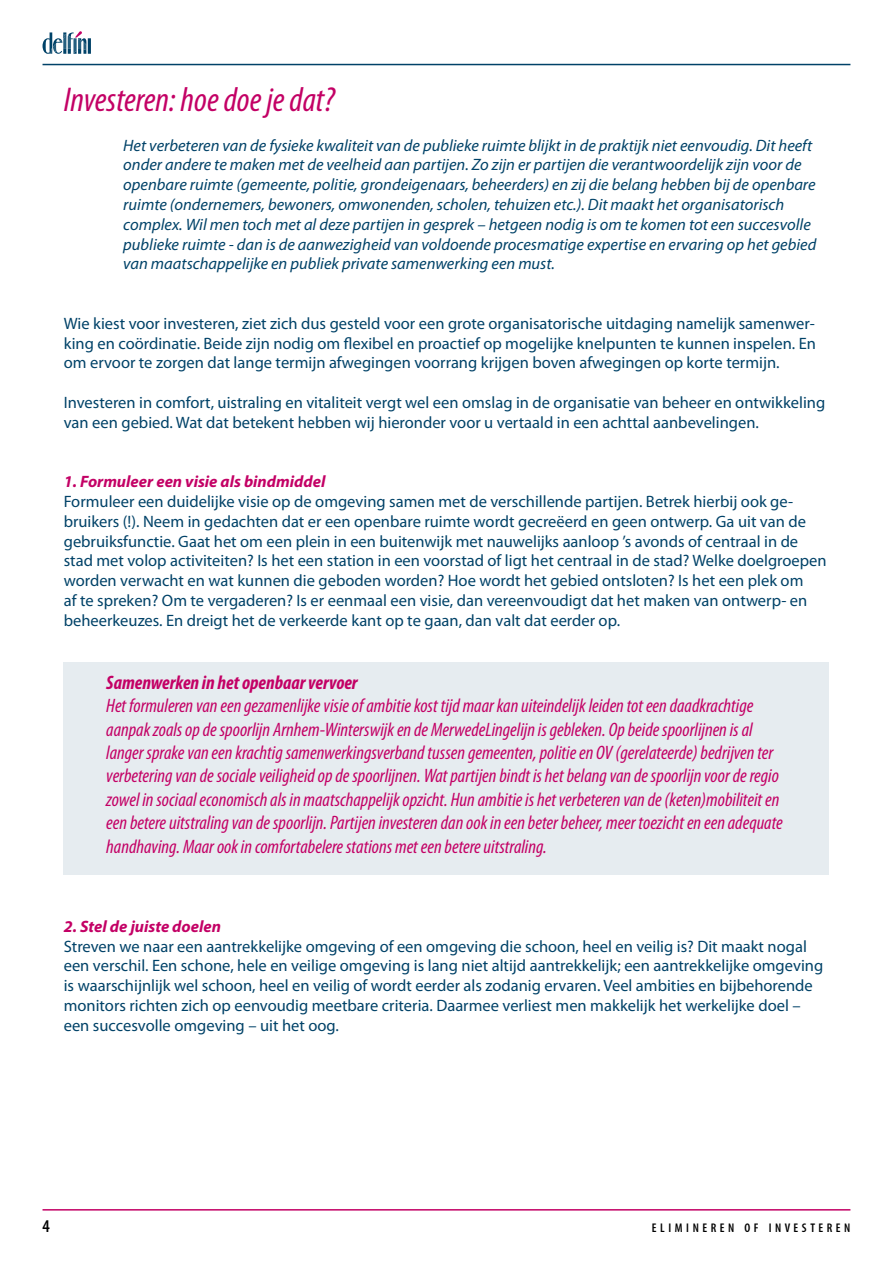
<style>
.page{position:relative;width:893px;height:1263px;background:#fff}
.page>*{position:absolute;margin:0;border:0;box-sizing:border-box;transform-origin:0 0}
.t1{font:italic condensed 34.5px "Myriad Pro";color:#c30065}
.t2{font:italic condensed 19.5px/23.4px "Myriad Pro";color:#c30065}
.t3{font:italic 700 condensed 19.5px "Myriad Pro";color:#c30065}
.t4{font:600 condensed 18px "Myriad Pro";color:#000}
.t5{font:16.5px/19.8px "Myriad Pro";color:#004268}
.t6{font:italic 16.5px/19.8px "Myriad Pro";color:#004268}
.t7{font:italic 700 16.5px "Myriad Pro";color:#c30065}
.t8{font:600 condensed 12.6px "Myriad Pro";letter-spacing:.285em;color:#000}
</style>
<div class="page">
<hr style="left:43px;top:1209px;width:807px;height:1px;background:#c30065">
<svg style="left:43px;top:31px;width:48px;height:23px"></svg>
<hr style="left:43px;top:64px;width:807px;height:1px;background:#004268">
<div style="left:64px;top:662px;width:765px;height:212px;background:#e6ecf0"></div>
<h1 class="t1" style="left:64px;top:79px;width:272px">Investeren: hoe doe je dat?</h1>
<p class="t6" style="left:123px;top:135px;width:694px">Het verbeteren van de fysieke kwaliteit van de publieke ruimte blijkt in de praktijk niet eenvoudig. Dit heeft onder andere te maken met de veelheid aan partijen. Zo zijn er partijen die verantwoordelijk zijn voor de openbare ruimte (gemeente, politie, grondeigenaars, beheerders) en zij die belang hebben bij de openbare ruimte (ondernemers, bewoners, omwonenden, scholen, tehuizen etc.). Dit maakt het organisatorisch complex. Wil men toch met al deze partijen in gesprek – hetgeen nodig is om te komen tot een succesvolle publieke ruimte - dan is de aanwezigheid van voldoende procesmatige expertise en ervaring op het gebied van maatschappelijke en publiek private samenwerking een must.</p>
<p class="t5" style="left:64px;top:313px;width:754px;text-align:justify">Wie kiest voor investeren, ziet zich dus gesteld voor een grote organisatorische uitdaging namelijk samenwer&shy;king en coördinatie. Beide zijn nodig om flexibel en proactief op mogelijke knelpunten te kunnen inspelen. En om ervoor te zorgen dat lange termijn afwegingen voorrang krijgen boven afwegingen op korte termijn.</p>
<p class="t5" style="left:64px;top:392px;width:763px">Investeren in comfort, uistraling en vitaliteit vergt wel een omslag in de organisatie van beheer en ontwikkeling van een gebied. Wat dat betekent hebben wij hieronder voor u vertaald in een achttal aanbevelingen.</p>
<p class="t7" style="left:64px;top:471px;width:263px">1. Formuleer een visie als bindmiddel</p>
<p class="t5" style="left:64px;top:491px;width:764px">Formuleer een duidelijke visie op de omgeving samen met de verschillende partijen. Betrek hierbij ook ge&shy;bruikers (!). Neem in gedachten dat er een openbare ruimte wordt gecreëerd en geen ontwerp. Ga uit van de gebruiksfunctie. Gaat het om een plein in een buitenwijk met nauwelijks aanloop ’s avonds of centraal in de stad met volop activiteiten? Is het een station in een voorstad of ligt het centraal in de stad? Welke doelgroepen worden verwacht en wat kunnen die geboden worden? Hoe wordt het gebied ontsloten? Is het een plek om<br>af te spreken? Om te vergaderen? Is er eenmaal een visie, dan vereenvoudigt dat het maken van ontwerp- en beheerkeuzes. En dreigt het de verkeerde kant op te gaan, dan valt dat eerder op.</p>
<p class="t3" style="left:106px;top:670px;width:253px">Samenwerken in het openbaar vervoer</p>
<p class="t2" style="left:106px;top:694px;width:678px">Het formuleren van een gezamenlijke visie of ambitie kost tijd maar kan uiteindelijk leiden tot een daadkrachtige aanpak zoals op de spoorlijn Arnhem-Winterswijk en de MerwedeLingelijn is gebleken. Op beide spoorlijnen is al langer sprake van een krachtig samenwerkingsverband tussen gemeenten, politie en OV (gerelateerde) bedrijven ter verbetering van de sociale veiligheid op de spoorlijnen. Wat partijen bindt is het belang van de spoorlijn voor de regio zowel in sociaal economisch als in maatschappelijk opzicht. Hun ambitie is het verbeteren van de (keten)mobiliteit en een betere uitstraling van de spoorlijn. Partijen investeren dan ook in een beter beheer, meer toezicht en een adequate handhaving. Maar ook in comfortabelere stations met een betere uitstraling.</p>
<p class="t7" style="left:64px;top:915px;width:159px">2. Stel de juiste doelen</p>
<p class="t5" style="left:64px;top:936px;width:761px">Streven we naar een aantrekkelijke omgeving of een omgeving die schoon, heel en veilig is? Dit maakt nogal een verschil. Een schone, hele en veilige omgeving is lang niet altijd aantrekkelijk; een aantrekkelijke omgeving is waarschijnlijk wel schoon, heel en veilig of wordt eerder als zodanig ervaren. Veel ambities en bijbehorende monitors richten zich op eenvoudig meetbare criteria. Daarmee verliest men makkelijk het werkelijke doel – een succesvolle omgeving – uit het oog.</p>
<p class="t4" style="left:43px;top:1215px;width:9px">4</p>
<p class="t8" style="left:652px;top:1220px;width:200px">ELIMINEREN OF INVESTEREN</p>
</div>
